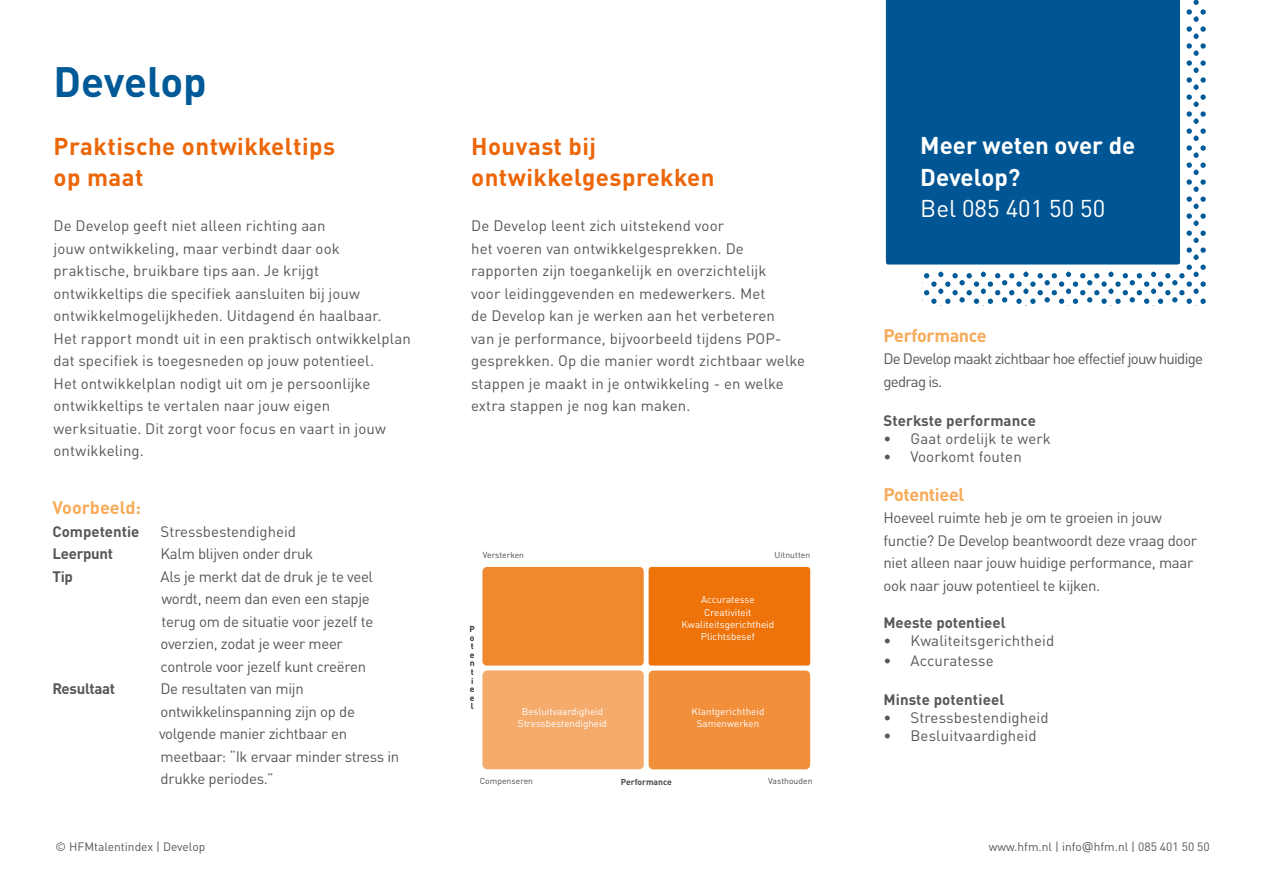
<style>
.page{position:relative;width:1263px;height:893px;background:#fff}
.page>*{position:absolute;margin:0;border:0;box-sizing:border-box;transform-origin:0 0}
.t1{font:700 42px "DINOT";letter-spacing:-.005em;color:#005a97}
.t2{font:700 24px/31.5px "DINOT";letter-spacing:.02em;color:#ec6608}
.t3{font:700 24px/31.5px "DINOT";color:#fff}
.t4{font:24px "DINOT";color:#fff}
.t5{font:700 18px "DINOT";letter-spacing:-.02em;color:#f7ab59}
.t6{font:700 18px "DINOT";color:#f7ab59}
.t7{font:15px/22.5px "DINOT";letter-spacing:.005em;color:#575756}
.t8{font:15px/22.5px "DINOT";letter-spacing:-.02em;color:#575756}
.t9{font:700 15px "DINOT";color:#575756}
.t10{font:15px/22.5px "DINOT";letter-spacing:-.05em;color:#575756}
.t11{font:700 15px "DINOT";letter-spacing:-.02em;color:#575756}
.t12{font:12px "DINOT";color:#575756}
.t13{font:9.75px/12.3px "DINOT";color:#fff;text-align:center}
.t14{font:8.55px "DINOT";color:rgb(29 29 27/.8)}
.t15{font:700 8.55px "DINOT";color:rgb(29 29 27/.8)}
.t16{font:700 8.55px/8.6px "DINOT";color:rgb(0 0 0/.8)}
.s1{font-family:"Verdana"}
</style>
<div class="page">
<div style="left:480px;top:564px;width:166px;height:104px;background:#f08830;border-radius:7px"></div>
<div style="left:477px;top:562px;width:172px;height:109px;border:5px solid #fff;border-radius:7px"></div>
<div style="left:480px;top:668px;width:166px;height:104px;background:#f4ab6c;border-radius:7px"></div>
<div style="left:477px;top:665px;width:172px;height:109px;border:5px solid #fff;border-radius:7px"></div>
<div style="left:646px;top:564px;width:167px;height:104px;background:#ee730b;border-radius:5px"></div>
<div style="left:644px;top:562px;width:171px;height:109px;border:5px solid #fff;border-radius:5px"></div>
<div style="left:646px;top:668px;width:167px;height:104px;background:#f18f3b;border-radius:7px"></div>
<div style="left:644px;top:666px;width:171px;height:108px;border:5px solid #fff;border-radius:7px"></div>
<svg style="left:924px;top:0;width:282px;height:304px"></svg>
<div style="left:885px;top:0;width:301px;height:271px;background:#005694"></div>
<h1 class="t1" style="left:54px;top:54px;width:155px">Develop</h1>
<h2 class="t2" style="left:54px;top:130px;width:283px">Praktische ontwikkeltips op maat</h2>
<p class="t7" style="left:54px;top:214px;width:359px">De Develop geeft niet alleen richting aan<br>jouw ontwikkeling, maar verbindt daar ook praktische, bruikbare tips aan. Je krijgt ontwikkeltips die specifiek aansluiten bij jouw ontwikkelmogelijkheden. Uitdagend én haalbaar.<br>Het rapport mondt uit in een praktisch ontwikkelplan dat specifiek is toegesneden op jouw potentieel.<br>Het ontwikkelplan nodigt uit om je persoonlijke ontwikkeltips te vertalen naar jouw eigen werksituatie. Dit zorgt voor focus en vaart in jouw ontwikkeling.</p>
<p class="t6" style="left:53px;top:496px;width:90px">Voorbeeld:</p>
<p class="t9" style="left:53px;top:522px;width:88px">Competentie</p>
<p class="t7" style="left:161px;top:520px;width:137px">Stressbestendigheid</p>
<p class="t11" style="left:53px;top:544px;width:62px">Leerpunt</p>
<p class="t8" style="left:161px;top:543px;width:154px">Kalm blijven onder druk</p>
<p class="t9" style="left:53px;top:567px;width:22px">Tip</p>
<p class="t8" style="left:161px;top:565px;width:214px">Als je merkt dat de druk je te veel wordt, neem dan even een stapje terug om de situatie voor jezelf te overzien, zodat je weer meer controle voor jezelf kunt creëren</p>
<p class="t11" style="left:53px;top:679px;width:64px">Resultaat</p>
<p class="t8" style="left:159px;top:678px;width:242px">De resultaten van mijn ontwikkelinspanning zijn op de volgende manier zichtbaar en meetbaar: “Ik ervaar minder stress in drukke periodes.”</p>
<p class="t12" style="left:56px;top:839px;width:151px">© HFMtalentindex | Develop</p>
<h2 class="t2" style="left:471px;top:130px;width:245px">Houvast bij ontwikkelgesprekken</h2>
<p class="t7" style="left:471px;top:214px;width:335px">De Develop leent zich uitstekend voor<br>het voeren van ontwikkelgesprekken. De rapporten zijn toegankelijk en overzichtelijk<br>voor leidinggevenden en medewerkers. Met<br>de Develop kan je werken aan het verbeteren<br>van je performance, bijvoorbeeld tijdens POP&shy;gesprekken. Op die manier wordt zichtbaar welke stappen je maakt in je ontwikkeling - en welke extra stappen je nog kan maken.</p>
<p class="t16" style="left:470px;top:624px;width:7px">P o t e n t i e e l</p>
<p class="t14" style="left:483px;top:550px;width:43px">Versterken</p>
<p class="t14" style="left:774px;top:550px;width:37px">Uitnutten</p>
<p class="t13" style="left:681px;top:593px;width:94px">Accuratesse<br>Creativiteit<br>Kwaliteitsgerichtheid<br>Plichtsbesef</p>
<p class="t13" style="left:518px;top:705px;width:91px">Besluitvaardigheid<br>Stressbestendigheid</p>
<p class="t13" style="left:692px;top:705px;width:74px">Klantgerichtheid<br>Samenwerken</p>
<p class="t14" style="left:480px;top:776px;width:55px">Compenseren</p>
<p class="t15" style="left:621px;top:776px;width:53px">Performance</p>
<p class="t14" style="left:768px;top:776px;width:46px">Vasthouden</p>
<h2 class="t3" style="left:920px;top:129px;width:216px">Meer weten over de<br>Develop?</h2>
<h2 class="t4" style="left:920px;top:194px;width:186px">Bel 085 401 50 50</h2>
<p class="t5" style="left:883px;top:323px;width:105px">Performance</p>
<p class="t10" style="left:883px;top:347px;width:321px">De Develop maakt zichtbaar hoe effectief jouw huidige gedrag is.</p>
<p class="t9" style="left:883px;top:410px;width:154px">Sterkste performance</p>
<p class="t7" style="left:883px;top:427px;width:169px">• Gaat ordelijk te werk</p>
<p class="t7" style="left:883px;top:445px;width:140px">• Voorkomt fouten</p>
<p class="t5" style="left:883px;top:482px;width:82px">Potentieel</p>
<p class="t8" style="left:883px;top:506px;width:315px">Hoeveel ruimte heb je om te groeien in jouw functie? De Develop beantwoordt deze vraag door niet alleen naar jouw huidige performance, maar ook naar jouw potentieel te kijken.</p>
<p class="t9" style="left:883px;top:613px;width:124px">Meeste potentieel</p>
<p class="t7" style="left:883px;top:629px;width:172px">• Kwaliteitsgerichtheid</p>
<p class="t7" style="left:883px;top:649px;width:112px">• Accuratesse</p>
<p class="t9" style="left:883px;top:689px;width:122px">Minste potentieel</p>
<p class="t7" style="left:883px;top:706px;width:167px">• Stressbestendigheid</p>
<p class="t7" style="left:883px;top:724px;width:155px">• Besluitvaardigheid</p>
<p class="t12" style="left:989px;top:839px;width:223px">www.hfm.nl | info<span class="s1">@</span>hfm.nl | 085 401 50 50</p>
</div>
